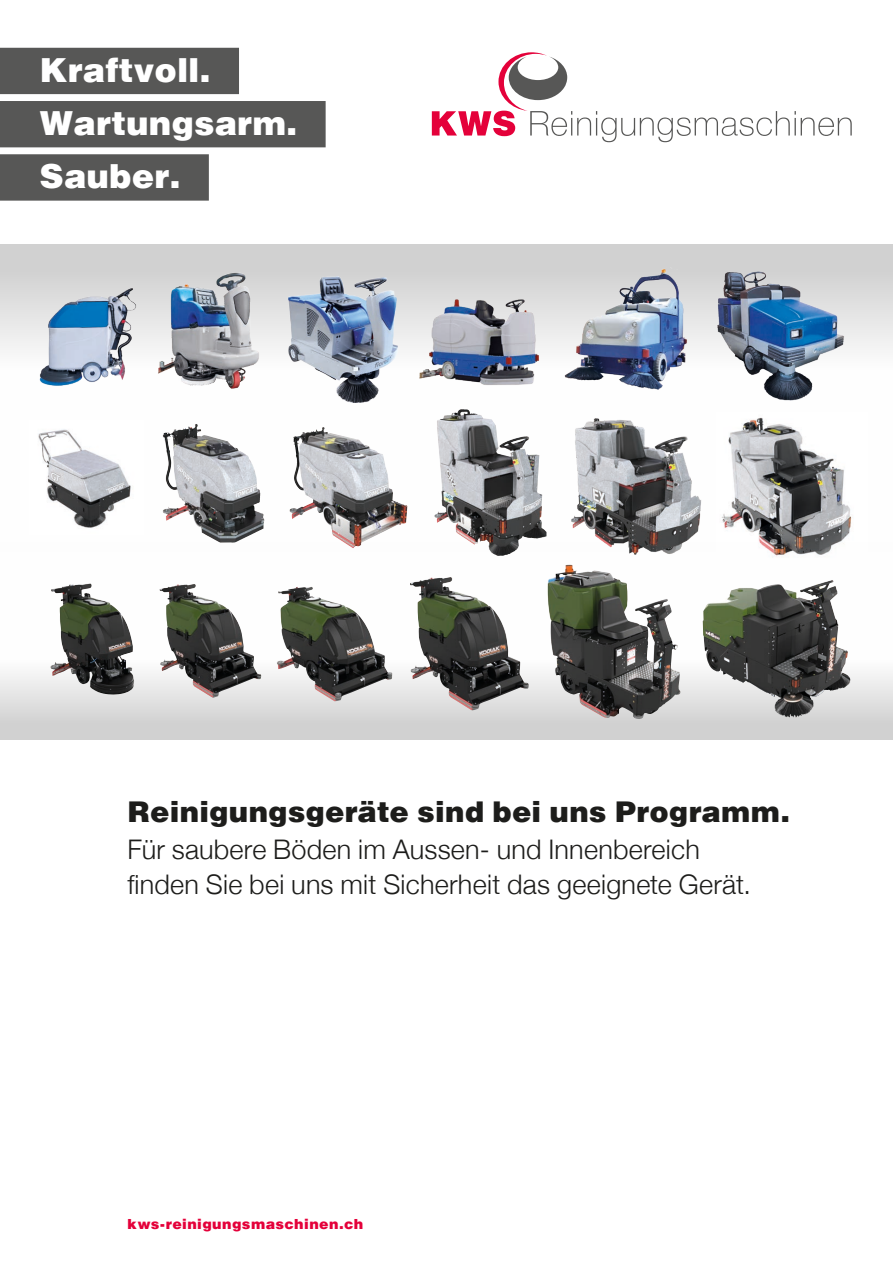
<style>
.page{position:relative;width:893px;height:1263px;background:#fff}
.page>*{position:absolute;margin:0;border:0;box-sizing:border-box;transform-origin:0 0}
.t1{font:900 33.9px/53.2px "Helvetica";color:#fff}
.t2{font:900 29.25px "Helvetica";color:#1d1d1b}
.t3{font:300 27px/35.2px "Helvetica Neue";letter-spacing:.01em;color:#1d1d1b}
.t4{font:900 14.25px "Helvetica";letter-spacing:.025em;color:#e4013a}
</style>
<div class="page">
<svg style="left:0;top:244px;width:893px;height:299px"></svg>
<div style="left:0;top:48px;width:239px;height:46px;background:#575756"></div>
<div style="left:0;top:101px;width:326px;height:46px;background:#575756"></div>
<div style="left:0;top:154px;width:209px;height:47px;background:#575756"></div>
<img style="left:32px;top:276px;width:119px;height:122px">
<img style="left:144px;top:267px;width:128px;height:128px">
<img style="left:416px;top:272px;width:128px;height:128px">
<img style="left:559px;top:265px;width:130px;height:133px">
<img style="left:765px;top:412px;width:103px;height:131px">
<img style="left:30px;top:421px;width:114px;height:113px">
<svg style="left:0;top:543px;width:893px;height:197px"></svg>
<img style="left:280px;top:276px;width:126px;height:127px">
<img style="left:711px;top:265px;width:137px;height:137px">
<img style="left:293px;top:427px;width:30px;height:63px">
<img style="left:437px;top:409px;width:26px;height:97px">
<img style="left:162px;top:424px;width:34px;height:71px">
<img style="left:490px;top:398px;width:275px;height:184px">
<img style="left:50px;top:583px;width:85px;height:113px">
<img style="left:160px;top:584px;width:101px;height:114px">
<img style="left:277px;top:587px;width:115px;height:114px">
<img style="left:547px;top:564px;width:134px;height:156px">
<img style="left:703px;top:580px;width:128px;height:128px">
<img style="left:410px;top:577px;width:119px;height:134px">
<svg style="left:432px;top:52px;width:420px;height:90px"></svg>
<p class="t1" style="left:40px;top:43px;width:259px">Kraftvoll.<br>Wartungsarm.<br>Sauber.</p>
<p class="t2" style="left:128px;top:794px;width:664px">Reinigungsgeräte sind bei uns Programm.</p>
<p class="t3" style="left:128px;top:830px;width:625px">Für saubere Böden im Aussen- und Innenbereich finden Sie bei uns mit Sicherheit das geeignete Gerät.</p>
<p class="t4" style="left:128px;top:1215px;width:237px">kws-reinigungsmaschinen.ch</p>
</div>
